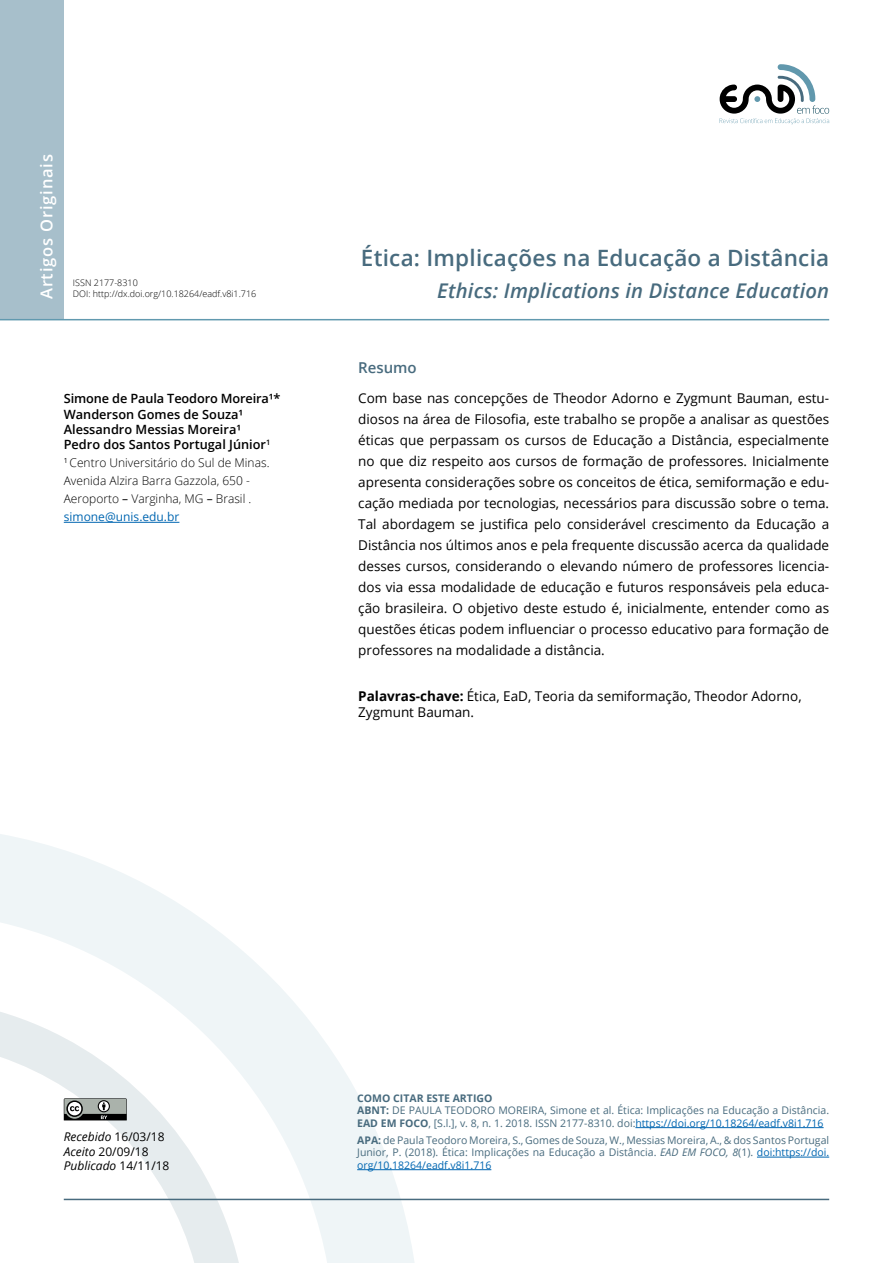
<style>
.page{position:relative;width:893px;height:1263px;background:#fff}
.page>*{position:absolute;margin:0;border:0;box-sizing:border-box;transform-origin:0 0}
.t1{font:600 22.5px "Open Sans";letter-spacing:.01em;color:#486b7e}
.t2{font:italic 600 20.25px "Open Sans";letter-spacing:.01em;color:#486b7e}
.t3{font:600 16.5px "Open Sans";letter-spacing:.05em;color:#fff}
.t4{font:600 15px "Open Sans";color:#486b7e}
.t5{font:13.5px/21px "Open Sans";color:#000;text-align:justify}
.t6{font:600 12.75px/15.3px "Open Sans";color:#000}
.t7{font:300 12px/18px "Open Sans";color:#000}
.t8{font:12px/14.4px "Open Sans";color:#000}
.t9{font:10.5px/12.6px "Open Sans";color:#486b7e}
.t10{font:300 9px/10.8px "Open Sans";color:#000}
.s1{font-weight:400}
.s2{font-weight:400;color:#0066b1}
.s3{font-weight:700}
.s4{font-style:italic}
.s5{color:#0066b1}
</style>
<div class="page">
<svg style="left:0;top:834px;width:415px;height:429px"></svg>
<hr style="left:64px;top:1199px;width:765px;height:1px;background:#486b7e">
<svg style="left:720px;top:64px;width:109px;height:60px"></svg>
<div style="left:0;top:0;width:64px;height:319px;background:#a7bfcb"></div>
<hr style="left:0;top:319px;width:829px;height:1px;background:#6199af">
<svg style="left:64px;top:1098px;width:69px;height:28px"></svg>
<hr style="left:64px;top:522px;width:115px;height:1px;background:#0066b1">
<hr style="left:635px;top:1127px;width:189px;height:1px;background:#0066b1">
<hr style="left:757px;top:1157px;width:72px;height:1px;background:#0066b1">
<hr style="left:357px;top:1169px;width:134px;height:1px;background:#0066b1">
<p class="t3" style="left:35px;top:299px;width:147px;rotate:-90deg">Artigos Originais</p>
<p class="t10" style="left:73px;top:277px;width:185px">ISSN 2177-8310<br>DOI: http://dx.doi.org/10.18264/eadf.v8i1.716</p>
<p class="t6" style="left:64px;top:391px;width:218px">Simone de Paula Teodoro Moreira¹*<br>Wanderson Gomes de Souza¹<br>Alessandro Messias Moreira¹<br>Pedro dos Santos Portugal Júnior<sup>1</sup></p>
<p class="t7" style="left:64px;top:454px;width:207px"><sup>1</sup> Centro Universitário do Sul de Minas.<br>Avenida Alzira Barra Gazzola, 650 -<br>Aeroporto <span class="s1">–</span> Varginha, MG <span class="s1">–</span> Brasil . <span class="s2">simone@unis.edu.br</span></p>
<h1 class="t1" style="left:361px;top:242px;width:470px">Ética: Implicações na Educação a Distância</h1>
<h2 class="t2" style="left:437px;top:277px;width:393px">Ethics: Implications in Distance Education</h2>
<p class="t4" style="left:358px;top:357px;width:60px">Resumo</p>
<p class="t5" style="left:358px;top:387px;width:472px">Com base nas concepções de Theodor Adorno e Zygmunt Bauman, estu&shy;diosos na área de Filosofia, este trabalho se propõe a analisar as questões éticas que perpassam os cursos de Educação a Distância, especialmente no que diz respeito aos cursos de formação de professores. Inicialmente apresenta considerações sobre os conceitos de ética, semiformação e edu&shy;cação mediada por tecnologias, necessários para discussão sobre o tema.<br>Tal abordagem se justifica pelo considerável crescimento da Educação a Distância nos últimos anos e pela frequente discussão acerca da qualidade desses cursos, considerando o elevando número de professores licencia&shy;dos via essa modalidade de educação e futuros responsáveis pela educa&shy;ção brasileira. O objetivo deste estudo é, inicialmente, entender como as questões éticas podem influenciar o processo educativo para formação de professores na modalidade a distância.</p>
<p class="t5" style="left:358px;top:687px;width:445px;line-height:16.2px"><span class="s3">PALAVRAS-CHAVE:</span> Ética, EaD, Teoria da semiformação, Theodor Adorno,<br>Zygmunt Bauman.</p>
<p class="t8" style="left:64px;top:1129px;width:107px"><span class="s4">Recebido</span> 16/03/18<br><span class="s4">Aceito</span> 20/09/18<br><span class="s4">Publicado</span> 14/11/18</p>
<p class="t9" style="left:357px;top:1091px;width:473px"><span class="s3">COMO CITAR ESTE ARTIGO<br>ABNT:</span> DE PAULA TEODORO MOREIRA, Simone et al. Ética: Implicações na Educação a Distância.<br><span class="s3">EAD EM FOCO</span>, [S.l.], v. 8, n. 1. 2018. ISSN 2177-8310. doi:<span class="s5">https://doi.org/10.18264/eadf.v8i1.716</span></p>
<p class="t9" style="left:357px;top:1133px;width:473px;text-align:justify"><span class="s3">APA:</span> de Paula Teodoro Moreira, S., Gomes de Souza, W., Messias Moreira, A., &amp; dos Santos Portugal Junior, P. (2018). Ética: Implicações na Educação a Distância. <span class="s4">EAD EM FOCO, 8</span>(1). <span class="s5">doi:https://doi. org/10.18264/eadf.v8i1.716</span></p>
</div>
